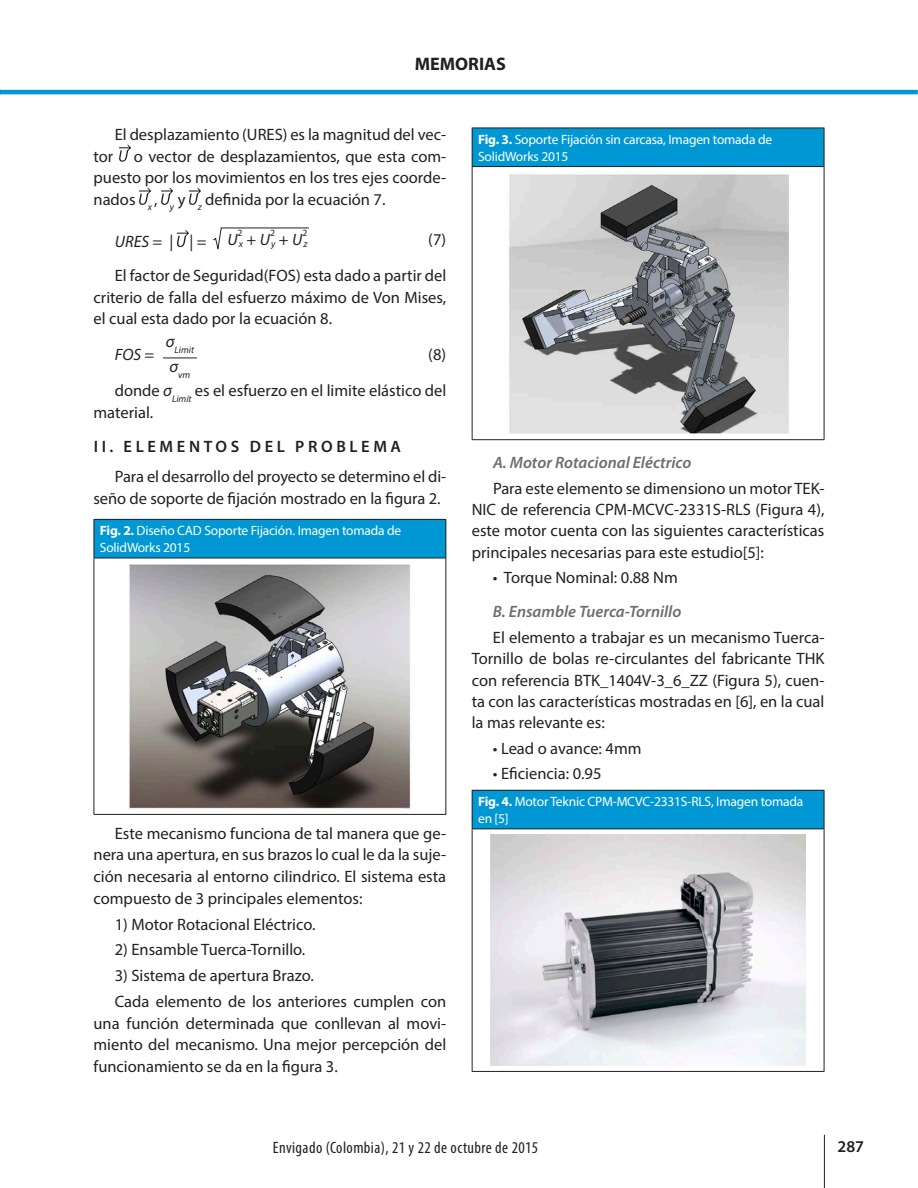
<style>
.page{position:relative;width:918px;height:1188px;background:#fff}
.page>*{position:absolute;margin:0;border:0;box-sizing:border-box;transform-origin:0 0}
.t1{font:700 18.15px "Myriad Pro";color:#231f20}
.t2{font:16.5px/21.6px "Myriad Pro";color:#231f20;text-align:justify}
.t3{font:italic 600 16.5px "Myriad Pro";color:#6c6d70}
.t4{font:condensed 16.5px "Myriad Pro";letter-spacing:.025em;color:#231f20}
.t5{font:600 16.5px "Myriad Pro";letter-spacing:.22em;color:#231f20}
.t6{font:italic 16.5px "Myriad Pro";color:#231f20}
.t7{font:13.5px/16.5px "Myriad Pro";letter-spacing:-.015em;color:#fffefc}
.t8{font:italic 9.6px/10.9px "Myriad Pro";color:#231f20}
.t9{font:9.6px "Myriad Pro";color:#231f20}
.s1{font-style:normal}
.s2{font-style:italic}
.s3{font-weight:700}
</style>
<div class="page">
<hr style="left:0;top:90px;width:918px;height:4px;background:#0098d4">
<hr style="left:824px;top:1135px;width:1px;height:53px;background:#231f20">
<svg style="left:119px;top:144px;width:12px;height:18px"></svg>
<svg style="left:139px;top:188px;width:12px;height:17px"></svg>
<svg style="left:161px;top:188px;width:12px;height:17px"></svg>
<svg style="left:189px;top:188px;width:12px;height:17px"></svg>
<svg style="left:177px;top:230px;width:12px;height:17px"></svg>
<svg style="left:213px;top:227px;width:96px;height:23px"></svg>
<hr style="left:163px;top:358px;width:34px;height:1px;background:#231f20">
<div style="left:94px;top:519px;width:352px;height:39px;background:#0098d4"></div>
<hr style="left:94px;top:519px;width:352px;height:1px;background:#231f20">
<hr style="left:94px;top:520px;width:1px;height:38px;background:#231f20">
<hr style="left:94px;top:558px;width:351px;height:1px;background:#231f20">
<hr style="left:445px;top:520px;width:1px;height:38px;background:#231f20">
<hr style="left:94px;top:558px;width:1px;height:256px;background:#231f20">
<hr style="left:445px;top:558px;width:1px;height:256px;background:#231f20">
<hr style="left:94px;top:814px;width:352px;height:1px;background:#231f20">
<img style="left:129px;top:564px;width:282px;height:244px">
<div style="left:472px;top:128px;width:352px;height:39px;background:#0098d4"></div>
<hr style="left:472px;top:128px;width:352px;height:1px;background:#231f20">
<hr style="left:472px;top:128px;width:1px;height:38px;background:#231f20">
<hr style="left:472px;top:166px;width:352px;height:1px;background:#231f20">
<hr style="left:824px;top:128px;width:1px;height:39px;background:#231f20">
<hr style="left:472px;top:167px;width:1px;height:272px;background:#231f20">
<hr style="left:824px;top:167px;width:1px;height:272px;background:#231f20">
<hr style="left:472px;top:439px;width:352px;height:1px;background:#231f20">
<img style="left:509px;top:174px;width:279px;height:260px">
<div style="left:472px;top:790px;width:352px;height:39px;background:#0098d4"></div>
<hr style="left:472px;top:790px;width:352px;height:1px;background:#231f20">
<hr style="left:472px;top:791px;width:1px;height:37px;background:#231f20">
<hr style="left:472px;top:828px;width:352px;height:1px;background:#231f20">
<hr style="left:824px;top:791px;width:1px;height:38px;background:#231f20">
<hr style="left:472px;top:829px;width:1px;height:242px;background:#231f20">
<hr style="left:824px;top:829px;width:1px;height:242px;background:#231f20">
<hr style="left:472px;top:1071px;width:352px;height:1px;background:#231f20">
<img style="left:491px;top:835px;width:315px;height:230px">
<p class="t1" style="left:415px;top:52px;width:93px">MEMORIAS</p>
<p class="t2" style="left:94px;top:123px;width:354px;text-indent:21px">El desplazamiento (URES) es la magnitud del vec&shy;tor o vector de desplazamientos, que esta com&shy;puesto por los movimientos en los tres ejes coorde&shy;nados <sub>x</sub> , <sub>y</sub> y <sub>z</sub> definida por la ecuación 7.</p>
<p class="t6" style="left:115px;top:231px;width:93px">URES <span class="s1">= | | =</span></p>
<p class="t6" style="left:227px;top:229px;width:12px">U</p>
<p class="t8" style="left:238px;top:227px;width:71px"><span class="s1">2<br></span>x <sup>+</sup> <sup>U</sup>y <sup>+</sup> <sup>U</sup>z</p>
<p class="t9" style="left:270px;top:227px;width:6px">2</p>
<p class="t9" style="left:302px;top:227px;width:6px">2</p>
<p class="t2" style="left:428px;top:228px;width:20px">(7)</p>
<p class="t2" style="left:94px;top:264px;width:354px;text-indent:21px">El factor de Seguridad(FOS) esta dado a partir del criterio de falla del esfuerzo máximo de Von Mises, el cual esta dado por la ecuación 8.</p>
<p class="t8" style="left:166px;top:344px;width:30px"><sup>σ</sup>Limit</p>
<p class="t6" style="left:115px;top:344px;width:41px">FOS <span class="s1">=</span></p>
<p class="t2" style="left:428px;top:343px;width:20px">(8)</p>
<p class="t8" style="left:169px;top:369px;width:23px"><sup>σ</sup>vm</p>
<p class="t2" style="left:94px;top:380px;width:354px;text-indent:21px">donde <span class="s2">σ</span><sub>Limit</sub> es el esfuerzo en el limite elástico del material.</p>
<p class="t5" style="left:94px;top:436px;width:309px">II. ELEMENTOS DEL PROBLEMA</p>
<p class="t2" style="left:94px;top:466px;width:354px;text-indent:21px">Para el desarrollo del proyecto se determino el di&shy;seño de soporte de fijación mostrado en la figura 2.</p>
<p class="t7" style="left:100px;top:523px;width:303px"><span class="s3">Fig. 2.</span> Diseño CAD Soporte Fijación. Imagen tomada de<br>SolidWorks 2015</p>
<p class="t2" style="left:94px;top:822px;width:354px;text-indent:21px">Este mecanismo funciona de tal manera que ge&shy;nera una apertura, en sus brazos lo cual le da la suje&shy;ción necesaria al entorno cilindrico. El sistema esta compuesto de 3 principales elementos:</p>
<p class="t2" style="left:115px;top:913px;width:202px">1) Motor Rotacional Eléctrico.</p>
<p class="t2" style="left:115px;top:939px;width:192px">2) Ensamble Tuerca-Tornillo.</p>
<p class="t2" style="left:115px;top:962px;width:333px;line-height:25.8px">3) Sistema de apertura Brazo.<br>Cada elemento de los anteriores cumplen con</p>
<p class="t2" style="left:94px;top:1012px;width:354px">una función determinada que conllevan al movi&shy;miento del mecanismo. Una mejor percepción del funcionamiento se da en la figura 3.</p>
<p class="t7" style="left:478px;top:131px;width:296px"><span class="s3">Fig. 3.</span> Soporte Fijación sin carcasa, Imagen tomada de<br>SolidWorks 2015</p>
<p class="t3" style="left:493px;top:452px;width:200px">A. Motor Rotacional Eléctrico</p>
<p class="t2" style="left:472px;top:477px;width:354px;text-indent:21px">Para este elemento se dimensiono un motor TEK-NIC de referencia CPM-MCVC-2331S-RLS (Figura 4), este motor cuenta con las siguientes características principales necesarias para este estudio[5]:</p>
<p class="t2" style="left:493px;top:567px;width:186px">• Torque Nominal: 0.88 Nm</p>
<p class="t3" style="left:493px;top:601px;width:190px">B. Ensamble Tuerca-Tornillo</p>
<p class="t2" style="left:472px;top:626px;width:354px;text-indent:21px">El elemento a trabajar es un mecanismo Tuerca-Tornillo de bolas re-circulantes del fabricante THK con referencia BTK_1404V-3_6_ZZ (Figura 5), cuen&shy;ta con las características mostradas en [6], en la cual la mas relevante es:</p>
<p class="t2" style="left:493px;top:737px;width:150px">• Lead o avance: 4mm</p>
<p class="t2" style="left:493px;top:763px;width:110px">• Eficiencia: 0.95</p>
<p class="t7" style="left:478px;top:793px;width:327px"><span class="s3">Fig. 4.</span> Motor Teknic CPM-MCVC-2331S-RLS, Imagen tomada en [5]</p>
<p class="t4" style="left:273px;top:1138px;width:267px">Envigado (Colombia), 21 y 22 de octubre de 2015</p>
<p class="t5" style="left:838px;top:1136px;width:28px">287</p>
</div>
